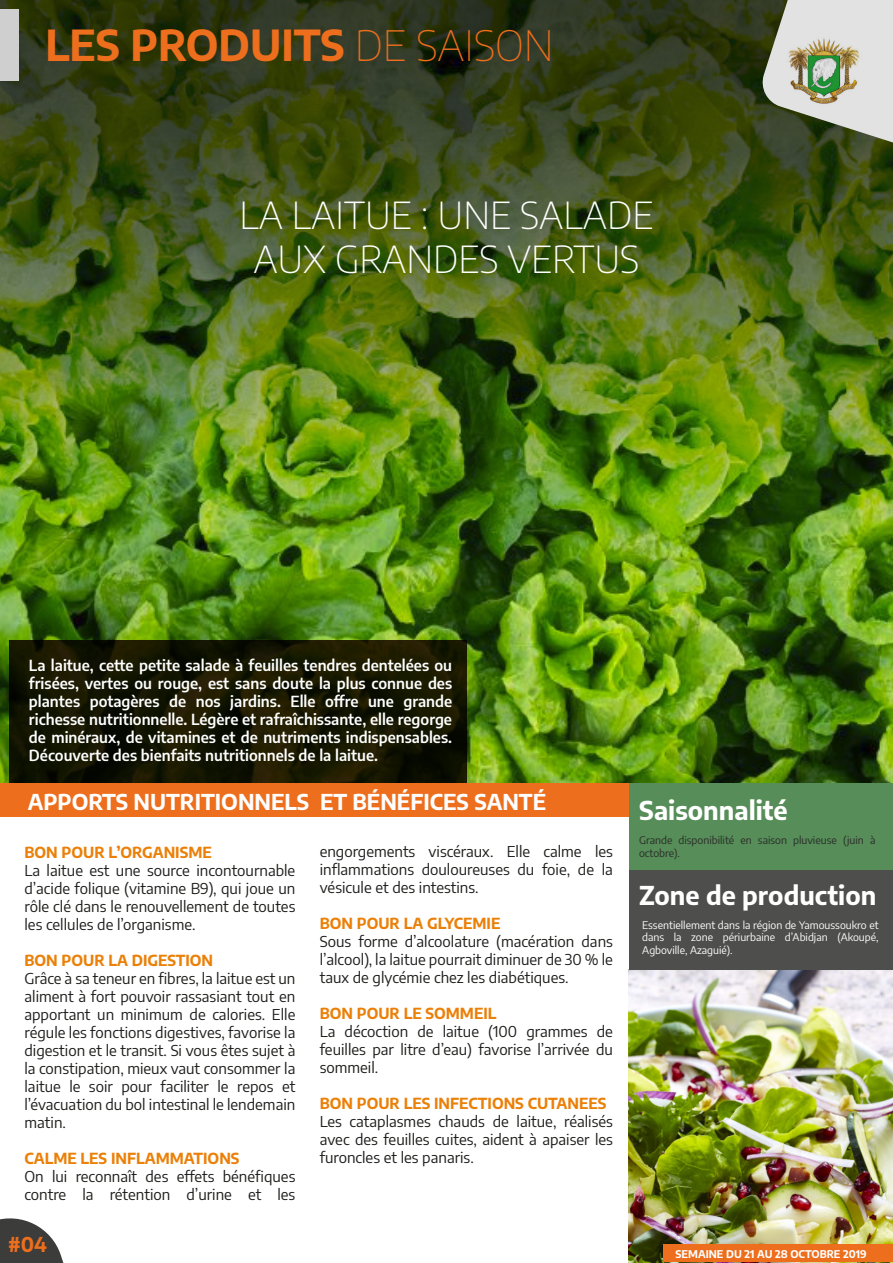
<style>
.page{position:relative;width:893px;height:1263px;background:#fff}
.page>*{position:absolute;margin:0;border:0;box-sizing:border-box;transform-origin:0 0}
.t1{font:700 42px "Encode Sans";color:#ed6e1c}
.t2{font:200 37.35px/44.8px "Encode Sans";color:#fff;text-align:center}
.t3{font:700 25.5px "Encode Sans";color:#fff}
.t4{font:700 21.45px "Encode Sans";color:#fff}
.t5{font:700 20.1px "Encode Sans";color:#ed6e1c}
.t6{font:15px/18px "Encode Sans";color:#1d1d1b;text-align:justify}
.t7{font:600 15px/18px "Encode Sans";color:#fff;text-align:justify}
.t8{font:700 15px "Encode Sans";color:#eb8009}
.t9{font:10.5px/12.6px "Encode Sans";color:#fff;text-align:justify}
.t10{font:10.5px/12.6px "Encode Sans";color:#2b2b29}
.t11{font:700 10.5px "Encode Sans";color:#fff}
.s1{font-weight:100}
</style>
<div class="page">
<img style="left:629px;top:969px;width:263px;height:294px">
<div style="left:664px;top:1244px;width:229px;height:18px;background:#ed6e1c"></div>
<svg style="left:0;top:1218px;width:64px;height:45px"></svg>
<img style="left:0;top:631px;width:893px;height:152px">
<img style="left:0;top:0;width:893px;height:631px">
<div style="left:0;top:9px;width:18px;height:71px;background:#cfcfcf"></div>
<svg style="left:760px;top:0;width:133px;height:142px;background:#aaaea3"></svg>
<img style="left:784px;top:34px;width:81px;height:74px">
<svg style="left:9px;top:640px;width:457px;height:143px;background:#151500"></svg>
<div style="left:0;top:783px;width:646px;height:34px;background:#ed6e1c"></div>
<div style="left:629px;top:783px;width:264px;height:88px;background:#568d58"></div>
<div style="left:629px;top:870px;width:264px;height:99px;background:#4e4e4d"></div>
<h1 class="t1" style="left:45px;top:14px;width:510px">LES PRODUITS <span class="s1">DE SAISON</span></h1>
<h2 class="t2" style="left:239px;top:191px;width:416px">LA LAITUE : UNE SALADE<br>AUX GRANDES VERTUS</h2>
<p class="t7" style="left:29px;top:655px;width:425px">La laitue, cette petite salade à feuilles tendres dentelées ou frisées, vertes ou rouge, est sans doute la plus connue des plantes potagères de nos jardins. Elle offre une grande richesse nutritionnelle. Légère et rafraîchissante, elle regorge de minéraux, de vitamines et de nutriments indispensables.<br>Découverte des bienfaits nutritionnels de la laitue.</p>
<h3 class="t4" style="left:28px;top:786px;width:520px">APPORTS NUTRITIONNELS ET BÉNÉFICES SANTÉ</h3>
<p class="t8" style="left:24px;top:841px;width:189px">BON POUR L’ORGANISME</p>
<p class="t6" style="left:24px;top:861px;width:272px">La laitue est une source incontournable d’acide folique (vitamine B9), qui joue un rôle clé dans le renouvellement de toutes les cellules de l’organisme.</p>
<p class="t8" style="left:24px;top:949px;width:190px">BON POUR LA DIGESTION</p>
<p class="t6" style="left:24px;top:969px;width:272px">Grâce à sa teneur en fibres, la laitue est un aliment à fort pouvoir rassasiant tout en apportant un minimum de calories. Elle régule les fonctions digestives, favorise la digestion et le transit. Si vous êtes sujet à la constipation, mieux vaut consommer la laitue le soir pour faciliter le repos et l’évacuation du bol intestinal le lendemain matin.</p>
<p class="t8" style="left:24px;top:1147px;width:217px">CALME LES INFLAMMATIONS</p>
<p class="t6" style="left:24px;top:1167px;width:272px">On lui reconnaît des effets bénéfiques contre la rétention d’urine et les</p>
<h3 class="t5" style="left:8px;top:1230px;width:40px">#04</h3>
<p class="t6" style="left:320px;top:842px;width:295px">engorgements viscéraux. Elle calme les inflammations douloureuses du foie, de la vésicule et des intestins.</p>
<p class="t8" style="left:320px;top:912px;width:182px">BON POUR LA GLYCEMIE</p>
<p class="t6" style="left:320px;top:932px;width:295px">Sous forme d’alcoolature (macération dans l’alcool), la laitue pourrait diminuer de 30 % le taux de glycémie chez les diabétiques.</p>
<p class="t8" style="left:320px;top:1002px;width:178px">BON POUR LE SOMMEIL</p>
<p class="t6" style="left:320px;top:1022px;width:295px">La décoction de laitue (100 grammes de feuilles par litre d’eau) favorise l’arrivée du sommeil.</p>
<p class="t8" style="left:320px;top:1092px;width:288px">BON POUR LES INFECTIONS CUTANEES</p>
<p class="t6" style="left:320px;top:1112px;width:295px">Les cataplasmes chauds de laitue, réalisés avec des feuilles cuites, aident à apaiser les furoncles et les panaris.</p>
<h3 class="t3" style="left:639px;top:791px;width:150px">Saisonnalité</h3>
<p class="t10" style="left:639px;top:833px;width:238px">Grande disponibilité en saison pluvieuse (juin à octobre).</p>
<h3 class="t3" style="left:639px;top:876px;width:239px">Zone de production</h3>
<p class="t9" style="left:642px;top:918px;width:238px">Essentiellement dans la région de Yamoussoukro et dans la zone périurbaine d’Abidjan (Akoupé, Agboville, Azaguié).</p>
<p class="t11" style="left:676px;top:1246px;width:193px">SEMAINE DU 21 AU 28 OCTOBRE 2019</p>
</div>
